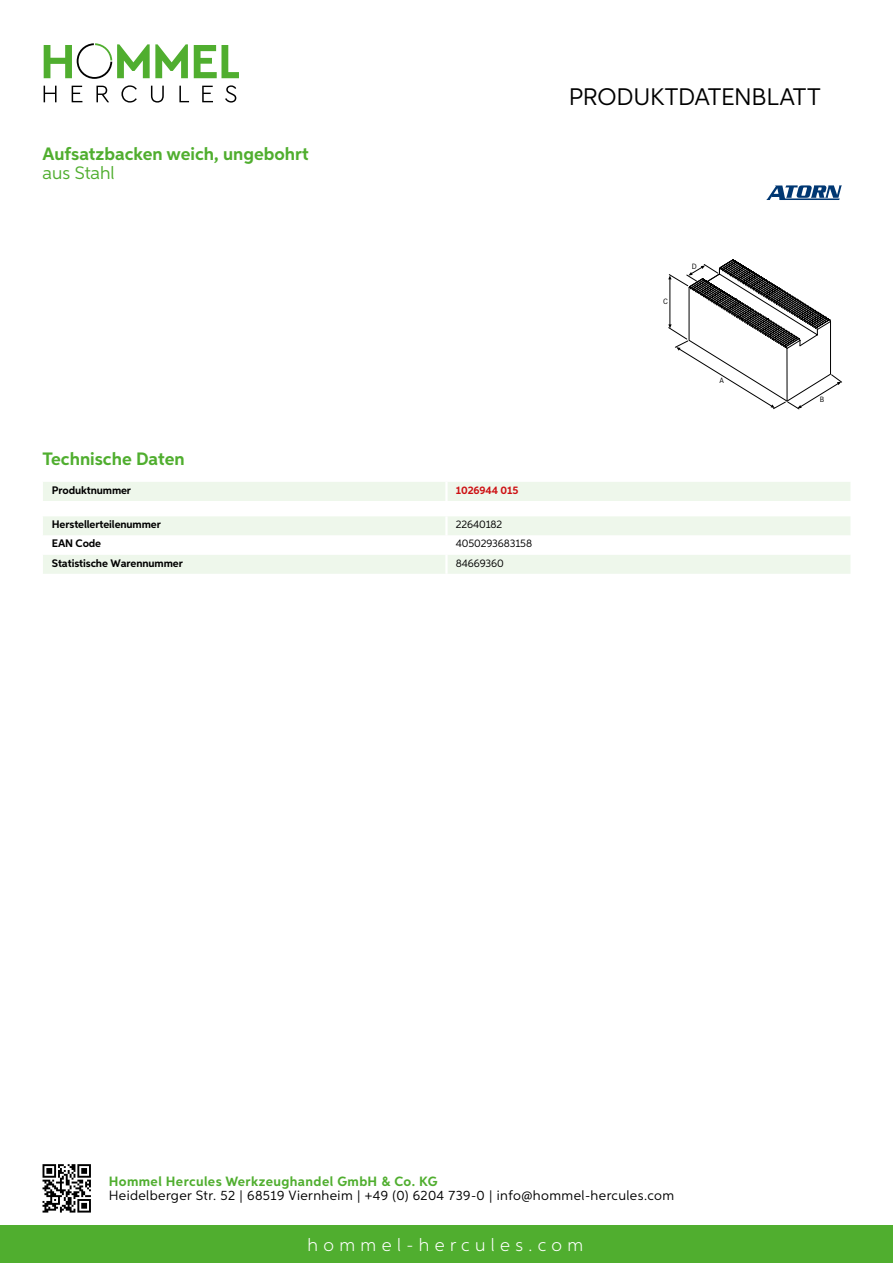
<style>
.page{position:relative;width:893px;height:1263px;background:#fff}
.page>*{position:absolute;margin:0;border:0;box-sizing:border-box;transform-origin:0 0}
.t1{font:24px "Aspira";letter-spacing:-.01em;color:#000}
.t2{font:700 18px "Aspira";color:#50ae2f}
.t3{font:300 18px "Aspira";letter-spacing:.3em;color:#fff}
.t4{font:18px "Aspira";color:#50ae2f}
.t5{font:13.5px "Aspira";letter-spacing:.03em;color:#000}
.t6{font:700 13.5px "Aspira";letter-spacing:.03em;color:#50ae2f}
.t7{font:700 10.95px "Aspira";letter-spacing:-.01em;color:#000}
.t8{font:10.95px "Aspira";letter-spacing:-.01em;color:#000}
.t9{font:700 10.95px "Aspira";letter-spacing:-.01em;color:#cd1013}
.t10{font:7.95px "Corporate S";color:#000}
</style>
<div class="page">
<div style="left:0;top:1226px;width:893px;height:37px;background:#50ae2f"></div>
<svg style="left:43px;top:1164px;width:48px;height:48px"></svg>
<svg style="left:194px;top:45px;width:45px;height:33px"></svg>
<svg style="left:44px;top:43px;width:144px;height:36px"></svg>
<svg style="left:44px;top:86px;width:13px;height:16px"></svg>
<svg style="left:72px;top:86px;width:10px;height:16px"></svg>
<svg style="left:96px;top:86px;width:13px;height:16px"></svg>
<svg style="left:121px;top:85px;width:16px;height:18px"></svg>
<svg style="left:151px;top:86px;width:13px;height:17px"></svg>
<svg style="left:179px;top:86px;width:10px;height:16px"></svg>
<svg style="left:202px;top:86px;width:11px;height:16px"></svg>
<svg style="left:225px;top:85px;width:11px;height:18px"></svg>
<div style="left:43px;top:482px;width:807px;height:19px;background:#eef7eb"></div>
<hr style="left:445px;top:482px;width:3px;height:19px;background:#fff">
<svg style="left:43px;top:516px;width:807px;height:58px"></svg>
<hr style="left:445px;top:555px;width:3px;height:19px;background:#fff">
<svg style="left:668px;top:259px;width:174px;height:150px"></svg>
<svg style="left:766px;top:185px;width:76px;height:15px"></svg>
<h2 class="t2" style="left:43px;top:142px;width:268px">Aufsatzbacken weich, ungebohrt</h2>
<h2 class="t4" style="left:43px;top:162px;width:74px">aus Stahl</h2>
<h2 class="t2" style="left:43px;top:448px;width:144px">Technische Daten</h2>
<p class="t7" style="left:52px;top:483px;width:81px">Produktnummer</p>
<p class="t9" style="left:456px;top:483px;width:64px">1026944 015</p>
<p class="t7" style="left:52px;top:518px;width:111px">Herstellerteilenummer</p>
<p class="t8" style="left:456px;top:518px;width:48px">22640182</p>
<p class="t7" style="left:52px;top:537px;width:51px">EAN Code</p>
<p class="t8" style="left:456px;top:537px;width:78px">4050293683158</p>
<p class="t7" style="left:52px;top:556px;width:132px">Statistische Warennummer</p>
<p class="t8" style="left:456px;top:556px;width:49px">84669360</p>
<h1 class="t1" style="left:569px;top:82px;width:253px">Produktdatenblatt</h1>
<p class="t10" style="left:663px;top:297px;width:6px">C</p>
<p class="t10" style="left:692px;top:262px;width:7px">D</p>
<p class="t10" style="left:719px;top:376px;width:6px">A</p>
<p class="t10" style="left:820px;top:395px;width:6px">B</p>
<p class="t6" style="left:109px;top:1172px;width:330px">Hommel Hercules Werkzeughandel GmbH &amp; Co. KG</p>
<p class="t5" style="left:109px;top:1187px;width:567px">Heidelberger Str. 52 | 68519 Viernheim | +49 (0) 6204 739-0 | info@hommel-hercules.com</p>
<h2 class="t3" style="left:307px;top:1234px;width:277px">hommel-hercules.com</h2>
</div>
